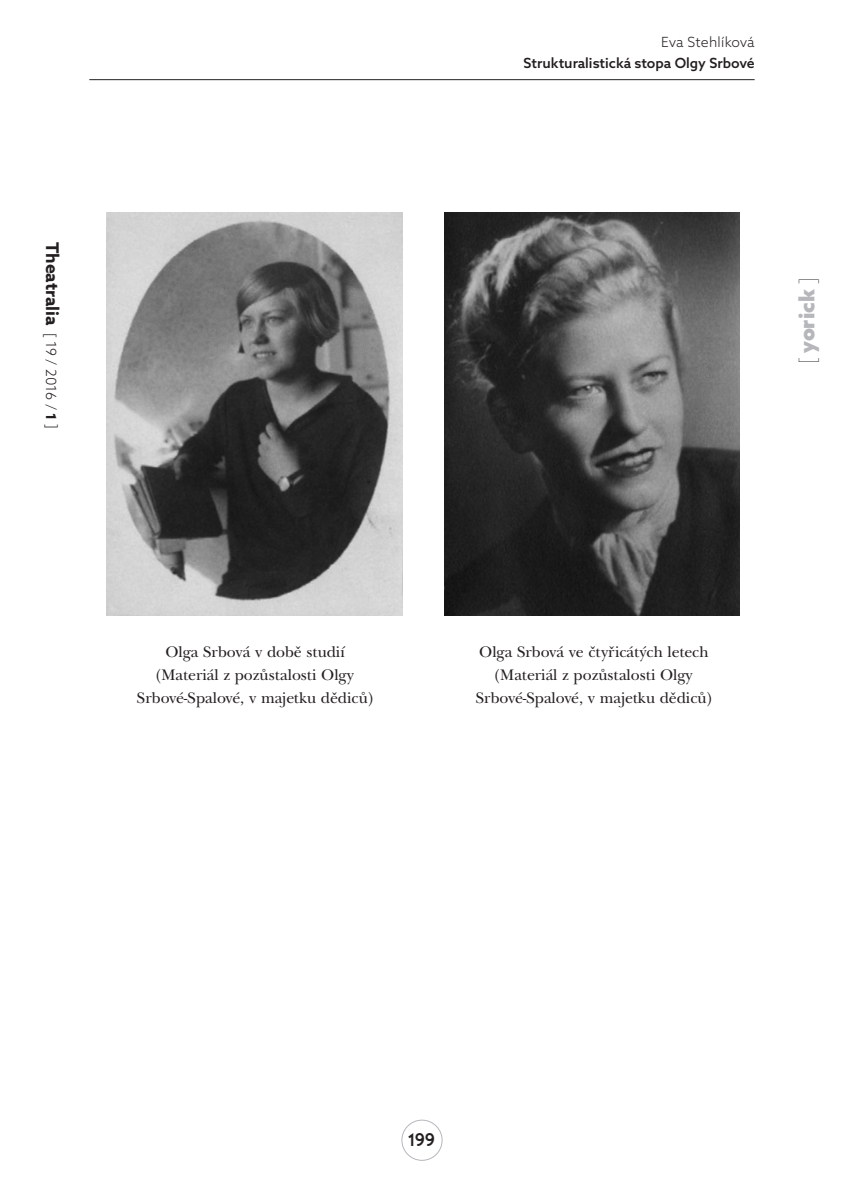
<style>
.page{position:relative;width:844px;height:1191px;background:#fff}
.page>*{position:absolute;margin:0;border:0;box-sizing:border-box;transform-origin:0 0}
.t1{font:900 21px "Azo Sans";color:#b6b7bb}
.t2{font:700 17.5px "Azo Sans";color:#231f20}
.t3{font:17.5px "ADAM.CGPRO";color:#231f20}
.POPISKA{font:15.75px "New Baskervilltc TOT Rom";color:#231f20}
.t4{font:500 14px "Azo Sans";color:#231f20}
.t5{font:300 14px "Azo Sans";letter-spacing:.005em;color:#231f20}
.s1{font-weight:300;font-size:14px}
.s2{font-size:14px}
.s3{font-weight:100;color:#231f20}
</style>
<div class="page">
<div style="left:401px;top:1119px;width:41px;height:41px;border:1px solid #b6b7bb;border-radius:50%"></div>
<hr style="left:89px;top:79px;width:665px;height:1px;background:#231f20">
<img style="left:106px;top:213px;width:296px;height:402px">
<img style="left:444px;top:213px;width:295px;height:402px">
<p class="t2" style="left:64px;top:241px;width:189px;rotate:90deg">Theatralia <span class="s1">[ 19 / 2016 /</span> <span class="s2">1</span> <span class="s1">]</span></p>
<p class="POPISKA" style="left:165px;top:642px;width:181px">Olga Srbová v době studií</p>
<p class="POPISKA" style="left:156px;top:665px;width:199px">(Materiál z pozůstalosti Olgy</p>
<p class="POPISKA" style="left:137px;top:688px;width:237px">Srbové-Spalové, v majetku dědiců)</p>
<p class="t5" style="left:661px;top:33px;width:95px">Eva Stehlíková</p>
<p class="t4" style="left:523px;top:53px;width:232px">Strukturalistická stopa Olgy Srbové</p>
<h1 class="t1" style="left:792px;top:364px;width:88px;rotate:-90deg"><span class="s3">[</span> yorick <span class="s3">]</span></h1>
<p class="POPISKA" style="left:479px;top:642px;width:231px">Olga Srbová ve čtyřicátých letech</p>
<p class="POPISKA" style="left:495px;top:665px;width:199px">(Materiál z pozůstalosti Olgy</p>
<p class="POPISKA" style="left:475px;top:688px;width:237px">Srbové-Spalové, v majetku dědiců)</p>
<p class="t3" style="left:408px;top:1128px;width:28px">199</p>
</div>
